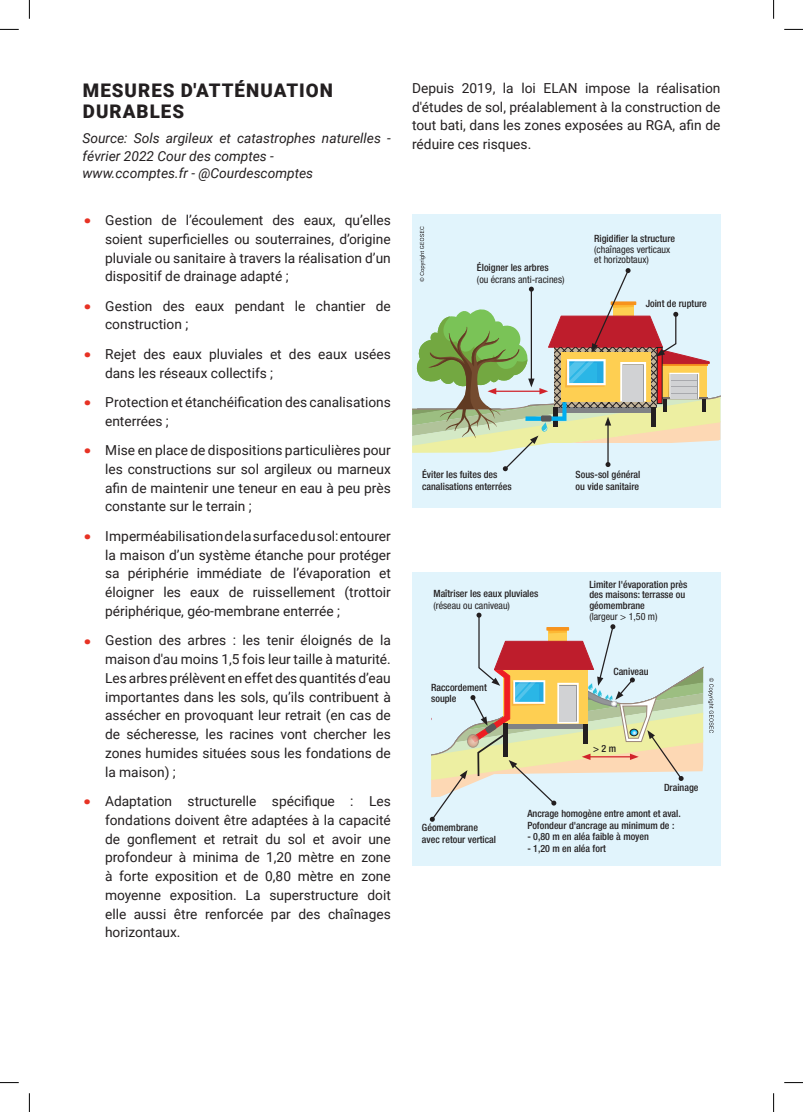
<style>
.page{position:relative;width:803px;height:1112px;background:#fff}
.page>*{position:absolute;margin:0;border:0;box-sizing:border-box;transform-origin:0 0}
.Stile_di_paragrafo_2{font:900 18.75px/21.2px "Roboto";letter-spacing:.055em;color:#231f20}
.Stile_di_paragrafo_2-2{font:13.75px/18.8px "Roboto";color:#231f20;text-align:justify}
.Stile_di_paragrafo_2-3{font:italic 13.75px/17.5px "Roboto";color:#231f20}
.t1{font:500 condensed 10px/10px "Helvetica Neue LT Std";color:#231f20}
.t2{font:condensed 10px "Helvetica Neue LT Std";color:#231f20}
.s1{font-weight:900;font-size:30px;color:#e73224}
</style>
<div class="page">
<div style="left:412px;top:214px;width:308px;height:294px;background:#e1f4fc"></div>
<div style="left:412px;top:571px;width:308px;height:294px;background:#e1f4fc"></div>
<svg style="left:412px;top:226px;width:308px;height:245px"></svg>
<svg style="left:430px;top:612px;width:284px;height:209px"></svg>
<svg style="left:0;top:29px;width:19px;height:1px"></svg>
<svg style="left:784px;top:29px;width:19px;height:1px"></svg>
<svg style="left:0;top:1082px;width:19px;height:1px"></svg>
<svg style="left:784px;top:1082px;width:19px;height:1px"></svg>
<svg style="left:29px;top:0;width:1px;height:19px"></svg>
<svg style="left:29px;top:1093px;width:1px;height:18px"></svg>
<svg style="left:773px;top:0;width:1px;height:19px"></svg>
<svg style="left:773px;top:1093px;width:1px;height:18px"></svg>
<p class="Stile_di_paragrafo_2" style="left:83px;top:79px;width:252px">MESURES D'ATTÉNUATION<br>DURABLES</p>
<p class="Stile_di_paragrafo_2-3" style="left:83px;top:129px;width:310px">Source: Sols argileux et catastrophes naturelles - février 2022 Cour des comptes -</p>
<p class="Stile_di_paragrafo_2-3" style="left:83px;top:164px;width:232px">www.ccomptes.fr - @Courdescomptes</p>
<p class="Stile_di_paragrafo_2-2" style="left:105px;top:210px;width:287px;text-indent:-22px"><span class="s1">·</span> Gestion de l’écoulement des eaux, qu’elles soient superficielles ou souterraines, d’origine pluviale ou sanitaire à travers la réalisation d’un dispositif de drainage adapté ;</p>
<p class="Stile_di_paragrafo_2-2" style="left:105px;top:296px;width:287px;text-indent:-22px"><span class="s1">·</span> Gestion des eaux pendant le chantier de construction ;</p>
<p class="Stile_di_paragrafo_2-2" style="left:105px;top:344px;width:287px;text-indent:-22px"><span class="s1">·</span> Rejet des eaux pluviales et des eaux usées dans les réseaux collectifs ;</p>
<p class="Stile_di_paragrafo_2-2" style="left:105px;top:392px;width:287px;text-indent:-22px"><span class="s1">·</span> Protection et étanchéification des canalisations enterrées ;</p>
<p class="Stile_di_paragrafo_2-2" style="left:105px;top:440px;width:287px;text-indent:-22px"><span class="s1">·</span> Mise en place de dispositions particulières pour les constructions sur sol argileux ou marneux afin de maintenir une teneur en eau à peu près constante sur le terrain ;</p>
<p class="Stile_di_paragrafo_2-2" style="left:105px;top:526px;width:287px;text-indent:-22px"><span class="s1">·</span> Imperméabilisation de la surface du sol: entourer la maison d’un système étanche pour protéger sa périphérie immédiate de l’évaporation et éloigner les eaux de ruissellement (trottoir périphérique, géo-membrane enterrée ;</p>
<p class="Stile_di_paragrafo_2-2" style="left:105px;top:630px;width:287px;text-indent:-22px"><span class="s1">·</span> Gestion des arbres : les tenir éloignés de la maison d'au moins 1,5 fois leur taille à maturité.<br>Les arbres prélèvent en effet des quantités d’eau importantes dans les sols, qu’ils contribuent à assécher en provoquant leur retrait (en cas de de sécheresse, les racines vont chercher les zones humides situées sous les fondations de la maison) ;</p>
<p class="Stile_di_paragrafo_2-2" style="left:105px;top:791px;width:287px;text-indent:-22px"><span class="s1">·</span> Adaptation structurelle spécifique : Les fondations doivent être adaptées à la capacité de gonflement et retrait du sol et avoir une profondeur à minima de 1,20 mètre en zone à forte exposition et de 0,80 mètre en zone moyenne exposition. La superstructure doit elle aussi être renforcée par des chaînages horizontaux.</p>
<p class="Stile_di_paragrafo_2-2" style="left:412px;top:78px;width:310px">Depuis 2019, la loi ELAN impose la réalisation d'études de sol, préalablement à la construction de tout bati, dans les zones exposées au RGA, afin de réduire ces risques.</p>
<p class="t1" style="left:477px;top:263px;width:73px">Éloigner les arbres</p>
<p class="t2" style="left:477px;top:274px;width:89px">(ou écrans anti-racines)</p>
<p class="t1" style="left:594px;top:233px;width:82px">Rigidifier la structure</p>
<p class="t2" style="left:594px;top:244px;width:77px">(chaînages verticaux</p>
<p class="t2" style="left:594px;top:254px;width:56px">et horizobtaux)</p>
<p class="t1" style="left:646px;top:298px;width:63px">Joint de rupture</p>
<p class="t1" style="left:422px;top:469px;width:77px">Éviter les fuites des</p>
<p class="t1" style="left:422px;top:481px;width:91px">canalisations enterrées</p>
<p class="t1" style="left:433px;top:588px;width:106px">Maîtriser les eaux pluviales</p>
<p class="t2" style="left:433px;top:599px;width:78px">(réseau ou caniveau)</p>
<p class="t1" style="left:431px;top:681px;width:57px">Raccordement</p>
<p class="t1" style="left:431px;top:693px;width:27px">souple</p>
<p class="t1" style="left:576px;top:469px;width:66px">Sous-sol général</p>
<p class="t1" style="left:576px;top:481px;width:65px">ou vide sanitaire</p>
<p class="t1" style="left:589px;top:579px;width:100px">Limiter l'évaporation près des maisons: terrasse ou géomembrane</p>
<p class="t2" style="left:589px;top:610px;width:70px">(largeur &gt; 1,50 m)</p>
<p class="t1" style="left:613px;top:666px;width:37px">Caniveau</p>
<p class="t1" style="left:593px;top:743px;width:25px">&gt; 2 m</p>
<p class="t1" style="left:664px;top:782px;width:36px">Drainage</p>
<p class="t1" style="left:422px;top:822px;width:58px">Géomembrane</p>
<p class="t1" style="left:422px;top:834px;width:76px">avec retour vertical</p>
<p class="t1" style="left:527px;top:808px;width:155px">Ancrage homogène entre amont et aval.</p>
<p class="t1" style="left:527px;top:819px;width:149px">Pofondeur d'ancrage au minimum de :</p>
<p class="t1" style="left:527px;top:831px;width:123px">- 0,80 m en aléa faible à moyen</p>
<p class="t1" style="left:527px;top:843px;width:80px">- 1,20 m en aléa fort</p>
</div>
